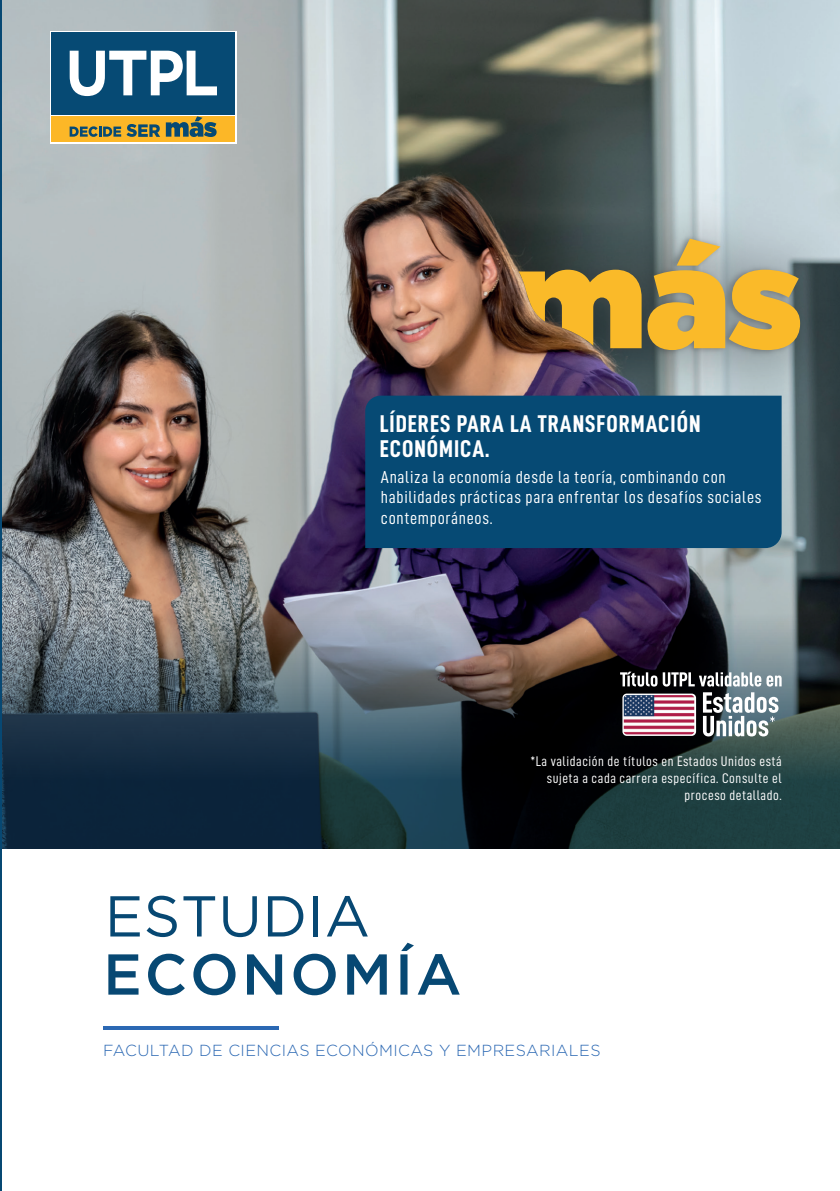
<style>
.page{position:relative;width:840px;height:1191px;background:#fff}
.page>*{position:absolute;margin:0;border:0;box-sizing:border-box;transform-origin:0 0}
.t1{font:500 57.4px "Gotham";letter-spacing:.05em;color:#074873}
.t2{font:57.4px "Gotham";letter-spacing:.005em;color:#074873}
.t3{font:24.2px/24.6px "D DIN Condensed Bold";letter-spacing:.04em;color:#fff}
.t4{font:17.4px/20.6px "D DIN Condensed";letter-spacing:.04em;color:#fff}
.t5{font:300 16px "Gotham";letter-spacing:.025em;color:#2b68b3}
.t6{font:14px/17px "D DIN Condensed";letter-spacing:.04em;color:#fff;text-align:right}
</style>
<div class="page">
<hr style="left:103px;top:1026px;width:175px;height:4px;background:#2b68b3">
<img style="left:2px;top:0;width:838px;height:612px">
<svg style="left:2px;top:612px;width:838px;height:236px;background:#33414a"></svg>
<img style="left:452px;top:147px;width:388px;height:324px">
<svg style="left:514px;top:270px;width:128px;height:78px;background:#b98c2f"></svg>
<svg style="left:648px;top:239px;width:152px;height:111px;background:#caab5a"></svg>
<div style="left:365px;top:396px;width:417px;height:152px;background:#064a74"></div>
<div style="left:50px;top:31px;width:187px;height:113px;background:linear-gradient(to right,#fff,#fff)"></div>
<div style="left:51px;top:116px;width:184px;height:26px;background:#fcb727"></div>
<svg style="left:70px;top:126px;width:51px;height:11px"></svg>
<svg style="left:127px;top:124px;width:33px;height:13px"></svg>
<svg style="left:166px;top:116px;width:51px;height:21px"></svg>
<div style="left:51px;top:32px;width:184px;height:82px;background:#064a74"></div>
<svg style="left:69px;top:51px;width:148px;height:46px"></svg>
<hr style="left:0;top:0;width:2px;height:1191px;background:#074873">
<svg style="left:620px;top:671px;width:141px;height:15px"></svg>
<svg style="left:767px;top:675px;width:15px;height:11px"></svg>
<svg style="left:622px;top:693px;width:74px;height:43px"></svg>
<img style="left:624px;top:695px;width:70px;height:39px">
<svg style="left:703px;top:692px;width:75px;height:44px"></svg>
<h2 class="t3" style="left:380px;top:411px;width:322px">LÍDERES PARA LA TRANSFORMACIÓN<br>ECONÓMICA.</h2>
<p class="t4" style="left:381px;top:466px;width:382px">Analiza la economía desde la teoría, combinando con habilidades prácticas para enfrentar los desafíos sociales contemporáneos.</p>
<h1 class="t2" style="left:105px;top:879px;width:267px">ESTUDIA</h1>
<h1 class="t1" style="left:103px;top:936px;width:360px">ECONOMÍA</h1>
<p class="t6" style="left:530px;top:752px;width:253px">*La validación de títulos en Estados Unidos está sujeta a cada carrera específica. Consulte el proceso detallado.</p>
<p class="t5" style="left:103px;top:1040px;width:499px">FACULTAD DE CIENCIAS ECONÓMICAS Y EMPRESARIALES</p>
</div>
